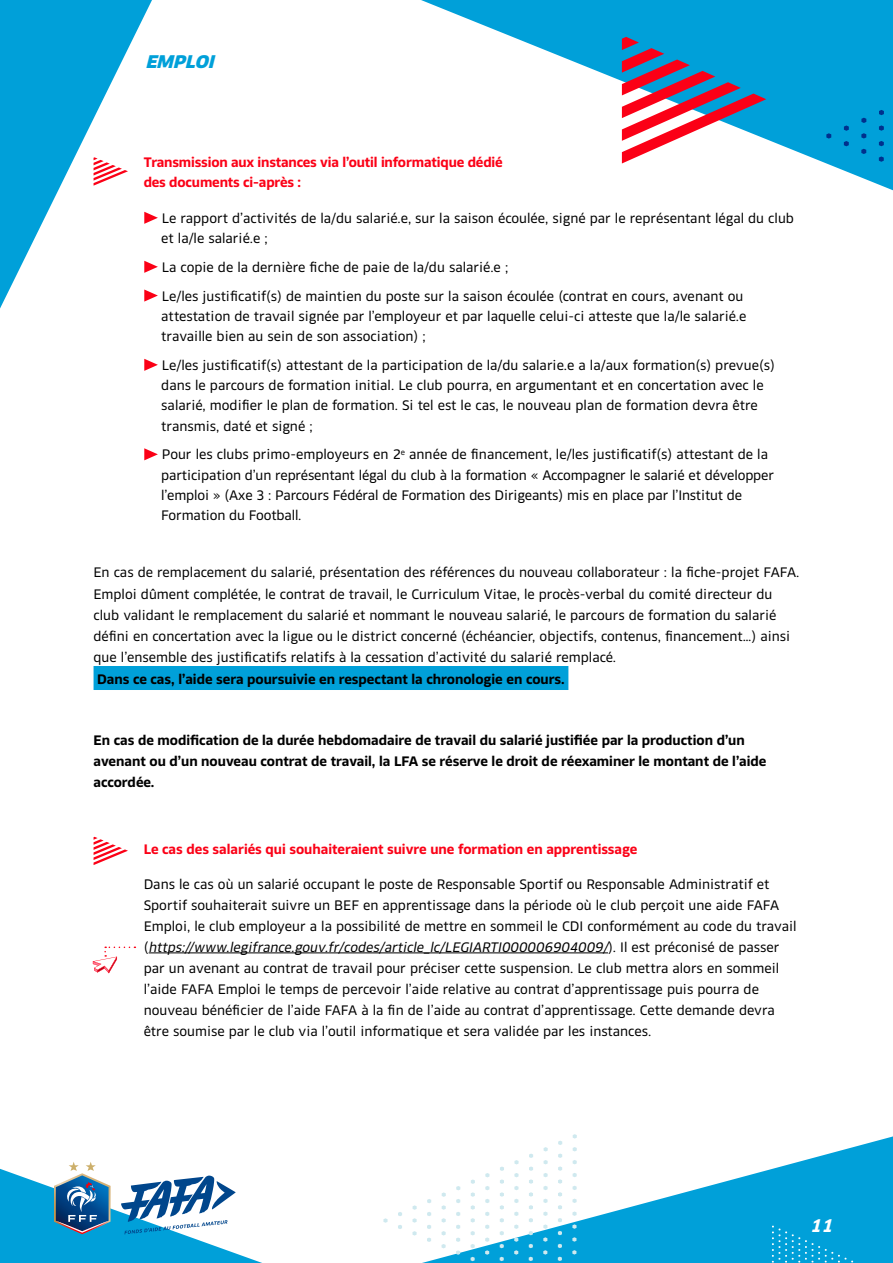
<style>
.page{position:relative;width:893px;height:1263px;background:#fff}
.page>*{position:absolute;margin:0;border:0;box-sizing:border-box;transform-origin:0 0}
.t1{font:italic 18px "FFF Equipe Black";color:#00a0d9}
.t2{font:italic 18px "FFF Equipe Bold";color:#fff}
.t3{font:13.5px/21px "FFF Equipe Regular";color:#000}
.t4{font:13.5px/21px "FFF Equipe Bold";color:#000}
.t5{font:13.5px/19.5px "FFF Equipe Bold";letter-spacing:-.01em;color:#fb0016}
.s1{font-style:italic}
</style>
<div class="page">
<svg style="left:0;top:0;width:152px;height:309px;fill:#00a0d9"></svg>
<svg style="left:412px;top:1135px;width:481px;height:128px"></svg>
<svg style="left:421px;top:0;width:472px;height:191px"></svg>
<svg style="left:772px;top:1225px;width:81px;height:38px;background:#0ba4da"></svg>
<svg style="left:0;top:1162px;width:262px;height:101px"></svg>
<svg style="left:622px;top:37px;width:144px;height:126px"></svg>
<svg style="left:879px;top:110px;width:5px;height:5px"></svg>
<svg style="left:861px;top:118px;width:5px;height:5px"></svg>
<svg style="left:844px;top:125px;width:5px;height:6px"></svg>
<svg style="left:826px;top:133px;width:5px;height:6px"></svg>
<svg style="left:879px;top:125px;width:5px;height:6px"></svg>
<svg style="left:861px;top:133px;width:5px;height:5px"></svg>
<svg style="left:844px;top:141px;width:5px;height:5px"></svg>
<svg style="left:879px;top:141px;width:5px;height:5px"></svg>
<svg style="left:861px;top:149px;width:5px;height:5px"></svg>
<svg style="left:879px;top:156px;width:5px;height:6px"></svg>
<svg style="left:573px;top:1134px;width:4px;height:4px"></svg>
<svg style="left:558px;top:1141px;width:4px;height:4px"></svg>
<svg style="left:544px;top:1147px;width:4px;height:4px"></svg>
<svg style="left:529px;top:1153px;width:4px;height:5px"></svg>
<svg style="left:514px;top:1160px;width:5px;height:4px"></svg>
<svg style="left:500px;top:1166px;width:4px;height:5px"></svg>
<svg style="left:485px;top:1173px;width:4px;height:4px"></svg>
<svg style="left:471px;top:1179px;width:4px;height:5px"></svg>
<svg style="left:456px;top:1186px;width:4px;height:4px"></svg>
<svg style="left:442px;top:1192px;width:4px;height:5px"></svg>
<svg style="left:427px;top:1199px;width:4px;height:4px"></svg>
<svg style="left:413px;top:1205px;width:4px;height:5px"></svg>
<svg style="left:398px;top:1212px;width:4px;height:4px"></svg>
<svg style="left:383px;top:1218px;width:5px;height:5px"></svg>
<svg style="left:573px;top:1147px;width:4px;height:4px"></svg>
<svg style="left:558px;top:1153px;width:4px;height:5px"></svg>
<svg style="left:544px;top:1160px;width:4px;height:4px"></svg>
<svg style="left:529px;top:1166px;width:4px;height:5px"></svg>
<svg style="left:514px;top:1173px;width:4px;height:4px"></svg>
<svg style="left:500px;top:1179px;width:4px;height:5px"></svg>
<svg style="left:485px;top:1186px;width:4px;height:4px"></svg>
<svg style="left:471px;top:1192px;width:4px;height:5px"></svg>
<svg style="left:456px;top:1199px;width:4px;height:4px"></svg>
<svg style="left:442px;top:1205px;width:4px;height:5px"></svg>
<svg style="left:427px;top:1212px;width:4px;height:4px"></svg>
<svg style="left:413px;top:1218px;width:4px;height:5px"></svg>
<svg style="left:398px;top:1225px;width:4px;height:4px"></svg>
<svg style="left:573px;top:1160px;width:4px;height:4px"></svg>
<svg style="left:558px;top:1166px;width:4px;height:5px"></svg>
<svg style="left:543px;top:1173px;width:5px;height:4px"></svg>
<svg style="left:529px;top:1179px;width:4px;height:5px"></svg>
<svg style="left:514px;top:1186px;width:4px;height:4px"></svg>
<svg style="left:500px;top:1192px;width:4px;height:5px"></svg>
<svg style="left:485px;top:1199px;width:4px;height:4px"></svg>
<svg style="left:471px;top:1205px;width:4px;height:5px"></svg>
<svg style="left:456px;top:1212px;width:4px;height:4px"></svg>
<svg style="left:442px;top:1218px;width:4px;height:4px"></svg>
<svg style="left:427px;top:1225px;width:4px;height:4px"></svg>
<svg style="left:412px;top:1231px;width:5px;height:4px"></svg>
<svg style="left:573px;top:1173px;width:4px;height:4px"></svg>
<svg style="left:558px;top:1179px;width:4px;height:5px"></svg>
<svg style="left:543px;top:1186px;width:5px;height:4px"></svg>
<svg style="left:529px;top:1192px;width:4px;height:5px"></svg>
<svg style="left:514px;top:1199px;width:4px;height:4px"></svg>
<svg style="left:500px;top:1205px;width:4px;height:4px"></svg>
<svg style="left:485px;top:1212px;width:4px;height:4px"></svg>
<svg style="left:471px;top:1218px;width:4px;height:4px"></svg>
<svg style="left:456px;top:1224px;width:4px;height:5px"></svg>
<svg style="left:442px;top:1231px;width:4px;height:4px"></svg>
<svg style="left:427px;top:1237px;width:4px;height:5px"></svg>
<svg style="left:573px;top:1186px;width:4px;height:4px"></svg>
<svg style="left:558px;top:1192px;width:4px;height:4px"></svg>
<svg style="left:543px;top:1199px;width:4px;height:4px"></svg>
<svg style="left:529px;top:1205px;width:4px;height:4px"></svg>
<svg style="left:514px;top:1211px;width:4px;height:5px"></svg>
<svg style="left:500px;top:1218px;width:4px;height:4px"></svg>
<svg style="left:485px;top:1224px;width:4px;height:5px"></svg>
<svg style="left:471px;top:1231px;width:4px;height:4px"></svg>
<svg style="left:456px;top:1237px;width:4px;height:5px"></svg>
<svg style="left:442px;top:1244px;width:4px;height:4px"></svg>
<svg style="left:572px;top:1198px;width:5px;height:5px"></svg>
<svg style="left:558px;top:1205px;width:4px;height:4px"></svg>
<svg style="left:543px;top:1211px;width:4px;height:5px"></svg>
<svg style="left:529px;top:1218px;width:4px;height:4px"></svg>
<svg style="left:514px;top:1224px;width:4px;height:5px"></svg>
<svg style="left:500px;top:1231px;width:4px;height:4px"></svg>
<svg style="left:485px;top:1237px;width:4px;height:5px"></svg>
<svg style="left:471px;top:1244px;width:4px;height:4px"></svg>
<svg style="left:456px;top:1250px;width:4px;height:5px"></svg>
<svg style="left:572px;top:1211px;width:5px;height:5px"></svg>
<svg style="left:558px;top:1218px;width:4px;height:4px"></svg>
<svg style="left:543px;top:1224px;width:4px;height:5px"></svg>
<svg style="left:529px;top:1231px;width:4px;height:4px"></svg>
<svg style="left:514px;top:1237px;width:4px;height:5px"></svg>
<svg style="left:500px;top:1244px;width:4px;height:4px"></svg>
<svg style="left:485px;top:1250px;width:4px;height:5px"></svg>
<svg style="left:471px;top:1257px;width:4px;height:4px"></svg>
<svg style="left:572px;top:1224px;width:4px;height:5px"></svg>
<svg style="left:558px;top:1231px;width:4px;height:4px"></svg>
<svg style="left:543px;top:1237px;width:4px;height:5px"></svg>
<svg style="left:529px;top:1244px;width:4px;height:4px"></svg>
<svg style="left:514px;top:1250px;width:4px;height:5px"></svg>
<svg style="left:500px;top:1257px;width:4px;height:4px"></svg>
<svg style="left:572px;top:1237px;width:4px;height:5px"></svg>
<svg style="left:558px;top:1244px;width:4px;height:4px"></svg>
<svg style="left:543px;top:1250px;width:4px;height:4px"></svg>
<svg style="left:529px;top:1257px;width:4px;height:4px"></svg>
<svg style="left:572px;top:1250px;width:4px;height:4px"></svg>
<svg style="left:558px;top:1256px;width:4px;height:5px"></svg>
<svg style="left:94px;top:837px;width:34px;height:28px"></svg>
<hr style="left:149px;top:952px;width:459px;height:1px;background:#000">
<svg style="left:93px;top:946px;width:42px;height:27px"></svg>
<div style="left:94px;top:666px;width:474px;height:24px;background:#00a0d9"></div>
<svg style="left:94px;top:157px;width:34px;height:29px"></svg>
<svg style="left:144px;top:212px;width:14px;height:12px"></svg>
<svg style="left:144px;top:261px;width:14px;height:12px"></svg>
<svg style="left:144px;top:289px;width:14px;height:13px"></svg>
<svg style="left:144px;top:359px;width:14px;height:12px"></svg>
<svg style="left:144px;top:448px;width:14px;height:12px"></svg>
<h1 class="t1" style="left:145px;top:50px;width:75px">EMPLOI</h1>
<p class="t5" style="left:144px;top:153px;width:361px">Transmission aux instances via l’outil informatique dédié des documents ci-après :</p>
<p class="t3" style="left:161px;top:208px;width:634px;line-height:20.2px">Le rapport d’activités de la/du salarié.e, sur la saison écoulée, signé par le représentant légal du club et la/le salarié.e ;</p>
<p class="t3" style="left:162px;top:252px;width:583px;line-height:28.8px">La copie de la dernière fiche de paie de la/du salarié.e ;<br>Le/les justificatif(s) de maintien du poste sur la saison écoulée (contrat en cours, avenant ou</p>
<p class="t3" style="left:161px;top:306px;width:587px;line-height:20.2px">attestation de travail signée par l’employeur et par laquelle celui-ci atteste que la/le salarié.e travaille bien au sein de son association) ;</p>
<p class="t3" style="left:161px;top:355px;width:615px;line-height:20.2px">Le/les justificatif(s) attestant de la participation de la/du salarie.e a la/aux formation(s) prevue(s) dans le parcours de formation initial. Le club pourra, en argumentant et en concertation avec le salarié, modifier le plan de formation. Si tel est le cas, le nouveau plan de formation devra être transmis, daté et signé ;</p>
<p class="t3" style="left:161px;top:444px;width:614px;line-height:20.2px">Pour les clubs primo-employeurs en 2<sup>e</sup> année de financement, le/les justificatif(s) attestant de la participation d’un représentant légal du club à la formation « Accompagner le salarié et développer l’emploi » (Axe 3 : Parcours Fédéral de Formation des Dirigeants) mis en place par l’Institut de Formation du Football.</p>
<p class="t3" style="left:94px;top:562px;width:707px">En cas de remplacement du salarié, présentation des références du nouveau collaborateur : la fiche-projet FAFA.<br>Emploi dûment complétée, le contrat de travail, le Curriculum Vitae, le procès-verbal du comité directeur du club validant le remplacement du salarié et nommant le nouveau salarié, le parcours de formation du salarié défini en concertation avec la ligue ou le district concerné (échéancier, objectifs, contenus, financement…) ainsi que l’ensemble des justificatifs relatifs à la cessation d’activité du salarié remplacé.</p>
<p class="t4" style="left:97px;top:668px;width:469px">Dans ce cas, l’aide sera poursuivie en respectant la chronologie en cours.</p>
<p class="t4" style="left:94px;top:729px;width:674px">En cas de modification de la durée hebdomadaire de travail du salarié justifiée par la production d’un avenant ou d’un nouveau contrat de travail, la LFA se réserve le droit de réexaminer le montant de l’aide accordée.</p>
<p class="t5" style="left:144px;top:840px;width:495px">Le cas des salariés qui souhaiteraient suivre une formation en apprentissage</p>
<p class="t3" style="left:144px;top:873px;width:654px">Dans le cas où un salarié occupant le poste de Responsable Sportif ou Responsable Administratif et Sportif souhaiterait suivre un BEF en apprentissage dans la période où le club perçoit une aide FAFA Emploi, le club employeur a la possibilité de mettre en sommeil le CDI conformément au code du travail ( <span class="s1">https://www.legifrance.gouv.fr/codes/article_lc/LEGIARTI000006904009/</span>) . I l e s t p r é c o n i s é d e p a s s e r par un avenant au contrat de travail pour préciser cette suspension. Le club mettra alors en sommeil l’aide FAFA Emploi le temps de percevoir l’aide relative au contrat d’apprentissage puis pourra de nouveau bénéficier de l’aide FAFA à la fin de l’aide au contrat d’apprentissage. Cette demande devra être soumise par le club via l’outil informatique et sera validée par les instances.</p>
<h1 class="t2" style="left:810px;top:1214px;width:30px">11</h1>
</div>
